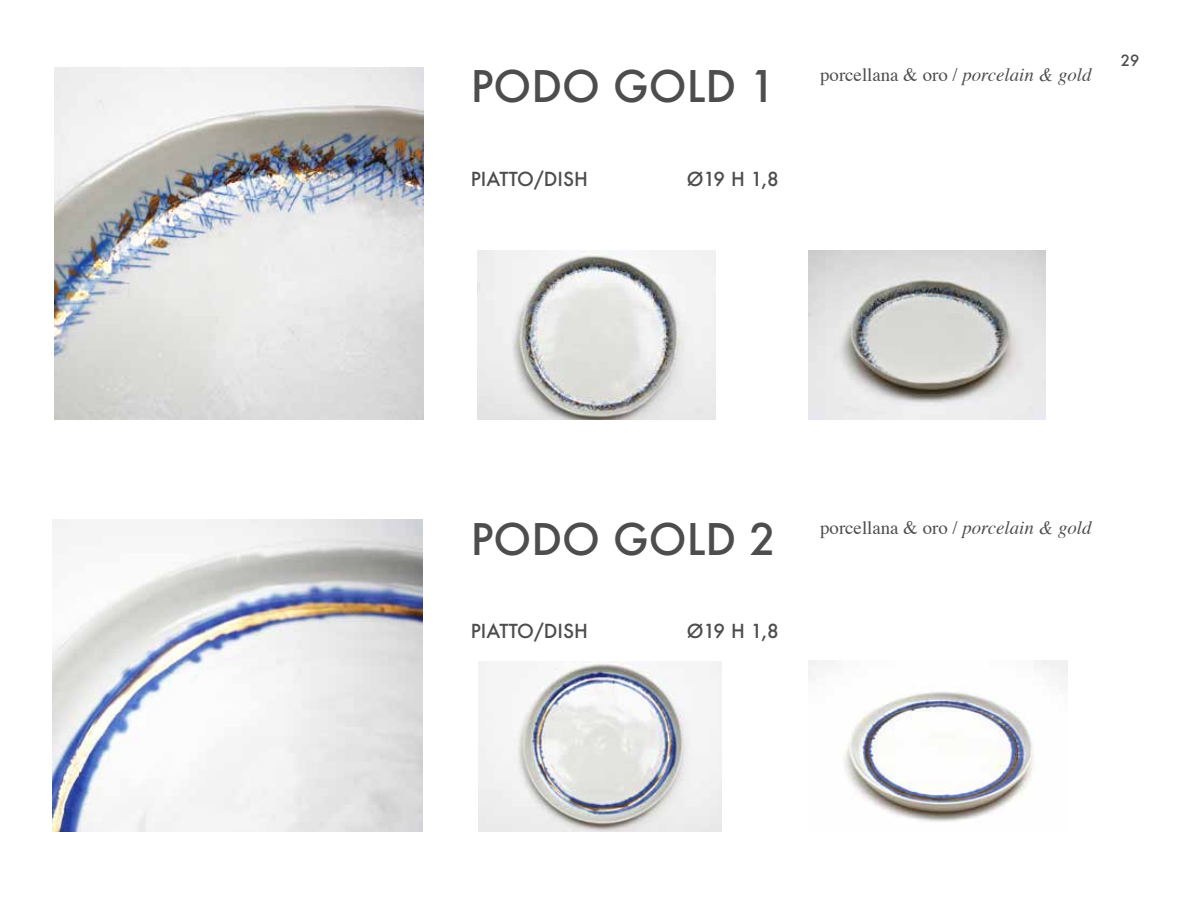
<style>
.page{position:relative;width:1200px;height:900px;background:#fff}
.page>*{position:absolute;margin:0;border:0;box-sizing:border-box;transform-origin:0 0}
.t1{font:500 42.45px "Futura";color:#4d4d4d}
.t2{font:18.9px "Times";color:#4d4d4d}
.t3{font:500 18.9px "Futura";color:#4d4d4d}
.t4{font:500 15px "Futura";color:#4d4d4d}
.s1{font-style:italic}
</style>
<div class="page">
<img style="left:54px;top:67px;width:370px;height:352px">
<img style="left:53px;top:520px;width:370px;height:311px">
<img style="left:479px;top:662px;width:242px;height:169px">
<img style="left:478px;top:250px;width:237px;height:169px">
<img style="left:808px;top:660px;width:259px;height:162px">
<img style="left:808px;top:250px;width:238px;height:169px">
<h1 class="t1" style="left:471px;top:58px;width:306px">PODO GOLD 1</h1>
<p class="t2" style="left:820px;top:67px;width:273px">porcellana &amp; oro / <span class="s1">porcelain &amp; gold</span></p>
<p class="t3" style="left:471px;top:166px;width:119px">PIATTO/DISH</p>
<p class="t3" style="left:687px;top:166px;width:94px">Ø19 H 1,8</p>
<p class="t4" style="left:1121px;top:51px;width:20px">29</p>
<h1 class="t1" style="left:471px;top:511px;width:306px">PODO GOLD 2</h1>
<p class="t2" style="left:820px;top:520px;width:273px">porcellana &amp; oro / <span class="s1">porcelain &amp; gold</span></p>
<p class="t3" style="left:471px;top:619px;width:119px">PIATTO/DISH</p>
<p class="t3" style="left:687px;top:619px;width:94px">Ø19 H 1,8</p>
</div>
